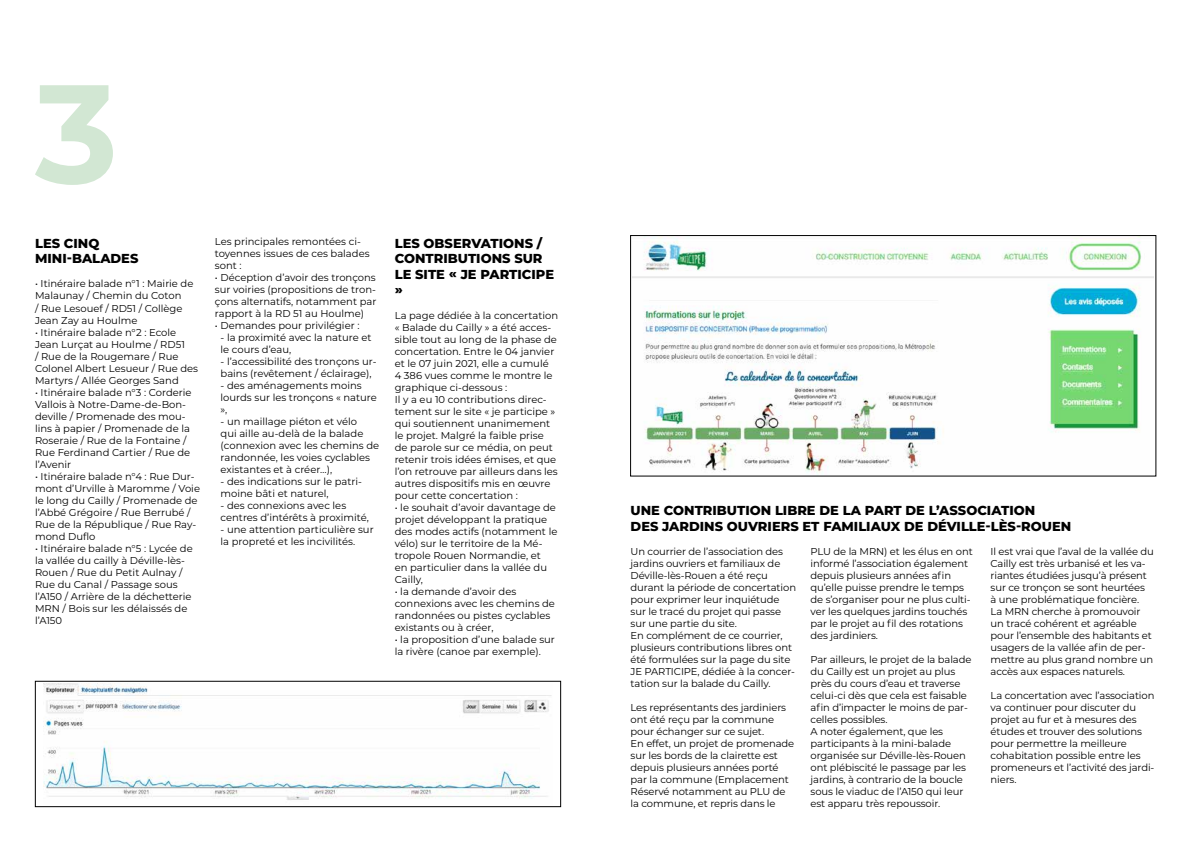
<style>
.page{position:relative;width:1191px;height:842px;background:#fff}
.page>*{position:absolute;margin:0;border:0;box-sizing:border-box;transform-origin:0 0}
.t1{font:700 140px "Montserrat";color:#d2e7d3}
.t2{font:800 13px/15.6px "Montserrat";color:#000}
.t3{font:10px/12px "Montserrat";letter-spacing:-.01em;color:#000}
</style>
<div class="page">
<img style="left:44px;top:683px;width:508px;height:117px">
<div style="left:35px;top:681px;width:526px;height:126px;border:1px solid #000"></div>
<img style="left:633px;top:237px;width:520px;height:237px">
<div style="left:630px;top:235px;width:526px;height:241px;border:1px solid #000"></div>
<h1 class="t1" style="left:35px;top:33px;width:84px">3</h1>
<h2 class="t2" style="left:35px;top:235px;width:105px">LES CINQ<br>MINI-BALADES</h2>
<p class="t3" style="left:35px;top:278px;width:160px">• Itinéraire balade n°1 : Mairie de<br>Malaunay / Chemin du Coton<br>/ Rue Lesouef / RD51 / Collège<br>Jean Zay au Houlme</p>
<p class="t3" style="left:35px;top:326px;width:165px">• Itinéraire balade n°2 : Ecole<br>Jean Lurçat au Houlme / RD51<br>/ Rue de la Rougemare / Rue<br>Colonel Albert Lesueur / Rue des<br>Martyrs / Allée Georges Sand</p>
<p class="t3" style="left:35px;top:386px;width:158px">• Itinéraire balade n°3 : Corderie<br>Vallois à Notre-Dame-de-Bon&shy;deville / Promenade des mou&shy;lins à papier / Promenade de la<br>Roseraie / Rue de la Fontaine /<br>Rue Ferdinand Cartier / Rue de l’Avenir</p>
<p class="t3" style="left:35px;top:470px;width:166px">• Itinéraire balade n°4 : Rue Dur&shy;mont d’Urville à Maromme / Voie le long du Cailly / Promenade de l’Abbé Grégoire / Rue Berrubé /<br>Rue de la République / Rue Ray&shy;mond Duflo</p>
<p class="t3" style="left:35px;top:542px;width:159px">• Itinéraire balade n°5 : Lycée de la vallée du cailly à Déville-lès-<br>Rouen / Rue du Petit Aulnay /<br>Rue du Canal / Passage sous l’A150 / Arrière de la déchetterie<br>MRN / Bois sur les délaissés de l’A150</p>
<p class="t3" style="left:215px;top:235px;width:156px">Les principales remontées ci&shy;toyennes issues de ces balades sont :</p>
<p class="t3" style="left:215px;top:271px;width:163px;text-align:justify">• Déception d’avoir des tronçons sur voiries (propositions de tron&shy;çons alternatifs, notamment par rapport à la RD 51 au Houlme)</p>
<p class="t3" style="left:215px;top:319px;width:146px">• Demandes pour privilégier :</p>
<p class="t3" style="left:221px;top:331px;width:152px">- la proximité avec la nature et le cours d’eau,</p>
<p class="t3" style="left:221px;top:355px;width:157px">- l’accessibilité des tronçons ur&shy;bains (revêtement / éclairage),</p>
<p class="t3" style="left:221px;top:379px;width:158px">- des aménagements moins lourds sur les tronçons « nature »,</p>
<p class="t3" style="left:221px;top:415px;width:160px">- un maillage piéton et vélo<br>qui aille au-delà de la balade (connexion avec les chemins de randonnée, les voies cyclables existantes et à créer…),</p>
<p class="t3" style="left:221px;top:475px;width:143px">- des indications sur le patri&shy;moine bâti et naturel,</p>
<p class="t3" style="left:221px;top:499px;width:150px">- des connexions avec les centres d’intérêts à proximité,</p>
<p class="t3" style="left:221px;top:523px;width:155px">- une attention particulière sur la propreté et les incivilités.</p>
<h2 class="t2" style="left:395px;top:235px;width:161px">LES OBSERVATIONS /<br>CONTRIBUTIONS SUR<br>LE SITE « JE PARTICIPE »</h2>
<p class="t3" style="left:395px;top:309px;width:165px">La page dédiée à la concertation « Balade du Cailly » a été acces&shy;sible tout au long de la phase de concertation. Entre le 04 janvier et le 07 juin 2021, elle a cumulé<br>4 386 vues comme le montre le graphique ci-dessous :<br>Il y a eu 10 contributions direc&shy;tement sur le site « je participe » qui soutiennent unanimement le projet. Malgré la faible prise de parole sur ce média, on peut retenir trois idées émises, et que l’on retrouve par ailleurs dans les autres dispositifs mis en œuvre pour cette concertation :</p>
<p class="t3" style="left:395px;top:501px;width:164px">• le souhait d’avoir davantage de projet développant la pratique des modes actifs (notamment le vélo) sur le territoire de la Mé&shy;tropole Rouen Normandie, et<br>en particulier dans la vallée du<br>Cailly,</p>
<p class="t3" style="left:395px;top:585px;width:162px">• la demande d’avoir des connexions avec les chemins de randonnées ou pistes cyclables existants ou à créer,</p>
<p class="t3" style="left:395px;top:633px;width:162px">• la proposition d’une balade sur la rivère (canoe par exemple).</p>
<h2 class="t2" style="left:630px;top:502px;width:442px">UNE CONTRIBUTION LIBRE DE LA PART DE L’ASSOCIATION<br>DES JARDINS OUVRIERS ET FAMILIAUX DE DÉVILLE-LÈS-ROUEN</h2>
<p class="t3" style="left:630px;top:545px;width:167px">Un courrier de l’association des jardins ouvriers et familiaux de<br>Déville-lès-Rouen a été reçu durant la période de concertation pour exprimer leur inquiétude sur le tracé du projet qui passe sur une partie du site.<br>En complément de ce courrier, plusieurs contributions libres ont été formulées sur la page du site<br>JE PARTICIPE, dédiée à la concer&shy;tation sur la balade du Cailly.</p>
<p class="t3" style="left:630px;top:701px;width:165px">Les représentants des jardiniers ont été reçu par la commune pour échanger sur ce sujet.<br>En effet, un projet de promenade sur les bords de la clairette est depuis plusieurs années porté par la commune (Emplacement<br>Réservé notamment au PLU de la commune, et repris dans le</p>
<p class="t3" style="left:990px;top:545px;width:165px">Il est vrai que l’aval de la vallée du<br>Cailly est très urbanisé et les va&shy;riantes étudiées jusqu’à présent sur ce tronçon se sont heurtées<br>à une problématique foncière.<br>La MRN cherche à promouvoir un tracé cohérent et agréable pour l’ensemble des habitants et usagers de la vallée afin de per&shy;mettre au plus grand nombre un accès aux espaces naturels.</p>
<p class="t3" style="left:990px;top:689px;width:165px">La concertation avec l’association va continuer pour discuter du projet au fur et à mesures des études et trouver des solutions pour permettre la meilleure cohabitation possible entre les promeneurs et l’activité des jardi&shy;niers.</p>
<p class="t3" style="left:810px;top:545px;width:164px">PLU de la MRN) et les élus en ont informé l’association également depuis plusieurs années afin qu’elle puisse prendre le temps de s’organiser pour ne plus culti&shy;ver les quelques jardins touchés par le projet au fil des rotations des jardiniers.</p>
<p class="t3" style="left:810px;top:653px;width:162px">Par ailleurs, le projet de la balade du Cailly est un projet au plus près du cours d’eau et traverse celui-ci dès que cela est faisable afin d’impacter le moins de par&shy;celles possibles.<br>A noter également, que les participants à la mini-balade organisée sur Déville-lès-Rouen ont plébiscité le passage par les jardins, à contrario de la boucle sous le viaduc de l’A150 qui leur est apparu très repoussoir.</p>
</div>
